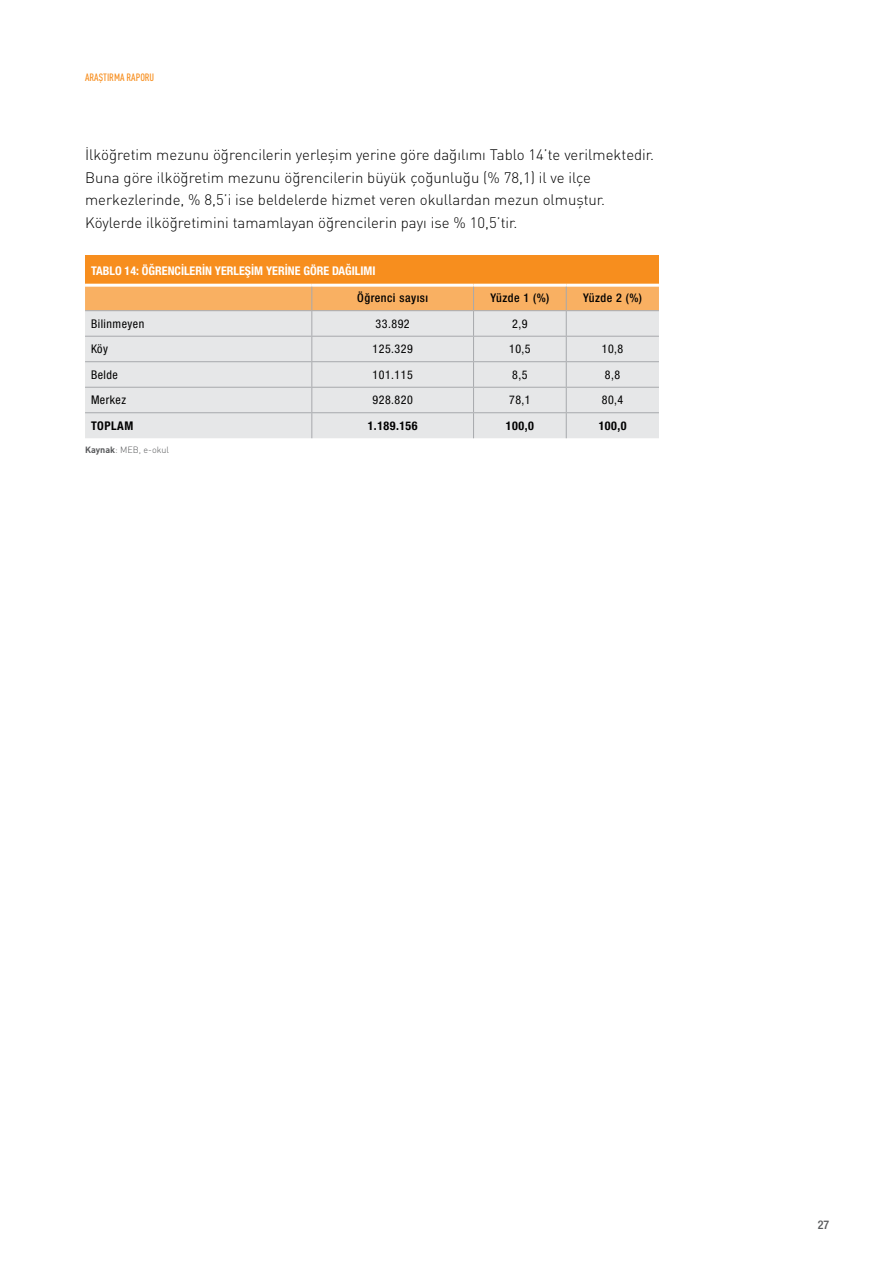
<style>
.page{position:relative;width:893px;height:1263px;background:#fff}
.page>*{position:absolute;margin:0;border:0;box-sizing:border-box;transform-origin:0 0}
.t1{font:300 15px/22.5px "DIN Pro";color:#000}
.t2{font:condensed 12px "Helvetica Neue LT Std";letter-spacing:.04em;color:#000}
.t3{font:700 condensed 12px "Helvetica Neue LT Std";color:#fff}
.t4{font:500 condensed 12px "Helvetica Neue LT Std";letter-spacing:.04em;color:#000}
.t5{font:700 condensed 12px "Helvetica Neue LT Std";letter-spacing:.04em;color:#000}
.t6{font:500 condensed 12px "Helvetica Neue LT Std";color:#58595b}
.t7{font:500 condensed 10.5px "DIN Pro";color:#f78e1e}
.t8{font:300 9px "DIN Pro";color:#58595b}
.s1{font-weight:700}
</style>
<div class="page">
<div style="left:85px;top:255px;width:574px;height:30px;background:#f78e1e"></div>
<hr style="left:85px;top:284px;width:227px;height:3px;background:#fff">
<hr style="left:312px;top:284px;width:162px;height:3px;background:#fff">
<hr style="left:474px;top:284px;width:92px;height:3px;background:#fff">
<hr style="left:566px;top:284px;width:93px;height:3px;background:#fff">
<svg style="left:85px;top:285px;width:574px;height:153px;background:#e7dcd1"></svg>
<p class="t7" style="left:85px;top:71px;width:71px">ARAŞTIRMA RAPORU</p>
<p class="t1" style="left:85px;top:143px;width:571px">İlköğretim mezunu öğrencilerin yerleşim yerine göre dağılımı Tablo 14’te verilmektedir.<br>Buna göre ilköğretim mezunu öğrencilerin büyük çoğunluğu (% 78,1) il ve ilçe merkezlerinde, % 8,5’i ise beldelerde hizmet veren okullardan mezun olmuştur.<br>Köylerde ilköğretimini tamamlayan öğrencilerin payı ise % 10,5’tir.</p>
<p class="t3" style="left:91px;top:263px;width:286px">TABLO 14: ÖĞRENCİLERİN YERLEŞİM YERİNE GÖRE DAĞILIMI</p>
<p class="t4" style="left:357px;top:291px;width:72px">Öğrenci sayısı</p>
<p class="t4" style="left:490px;top:291px;width:60px">Yüzde 1 (%)</p>
<p class="t4" style="left:583px;top:291px;width:60px">Yüzde 2 (%)</p>
<p class="t2" style="left:91px;top:316px;width:55px">Bilinmeyen</p>
<p class="t2" style="left:376px;top:316px;width:36px">33.892</p>
<p class="t2" style="left:512px;top:316px;width:17px">2,9</p>
<p class="t2" style="left:91px;top:342px;width:19px">Köy</p>
<p class="t2" style="left:372px;top:342px;width:42px">125.329</p>
<p class="t2" style="left:509px;top:342px;width:23px">10,5</p>
<p class="t2" style="left:602px;top:342px;width:23px">10,8</p>
<p class="t2" style="left:91px;top:367px;width:28px">Belde</p>
<p class="t2" style="left:372px;top:367px;width:42px">101.115</p>
<p class="t2" style="left:512px;top:367px;width:17px">8,5</p>
<p class="t2" style="left:605px;top:367px;width:17px">8,8</p>
<p class="t2" style="left:91px;top:393px;width:37px">Merkez</p>
<p class="t2" style="left:372px;top:393px;width:42px">928.820</p>
<p class="t2" style="left:509px;top:393px;width:23px">78,1</p>
<p class="t2" style="left:602px;top:393px;width:23px">80,4</p>
<p class="t5" style="left:91px;top:418px;width:44px">TOPLAM</p>
<p class="t5" style="left:368px;top:418px;width:51px">1.189.156</p>
<p class="t5" style="left:506px;top:418px;width:29px">100,0</p>
<p class="t5" style="left:599px;top:418px;width:29px">100,0</p>
<p class="t8" style="left:85px;top:443px;width:86px"><span class="s1">Kaynak</span>: MEB, e-okul</p>
<p class="t6" style="left:818px;top:1217px;width:13px">27</p>
</div>
